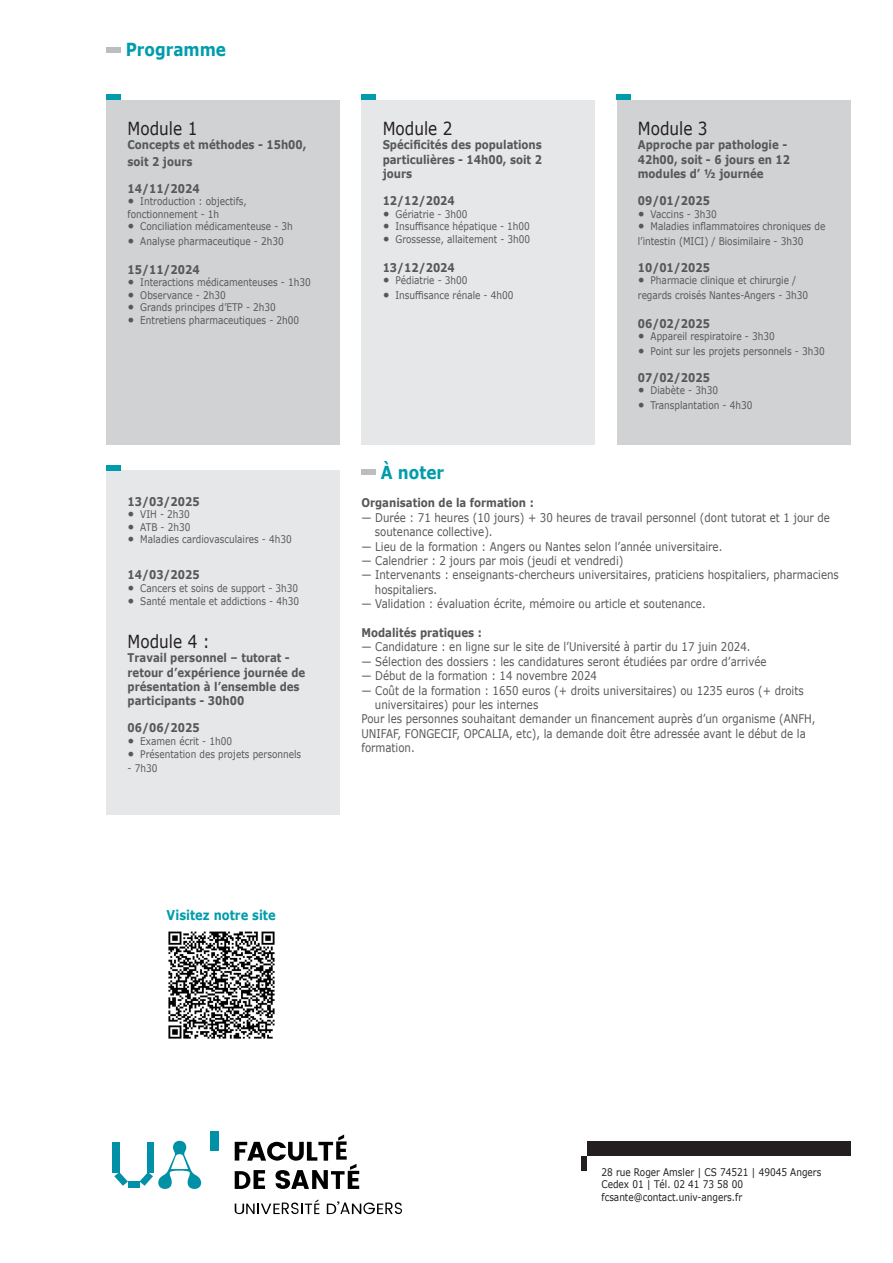
<style>
.page{position:relative;width:893px;height:1263px;background:#fff}
.page>*{position:absolute;margin:0;border:0;box-sizing:border-box;transform-origin:0 0}
.t1{font:18px "Verdana";color:#231f20;scale:.85 1}
.t2{font:700 18px "Verdana";color:#009cac;scale:.85 1}
.t3{font:700 13.5px "Verdana";color:#009cac;scale:.85 1}
.t4{font:12px/14.4px "Verdana";color:#57585a;scale:.85 1}
.t5{font:700 12px/14.4px "Verdana";color:#57585a;scale:.85 1}
.t6{font:10.5px/14.4px "Verdana";color:#57585a;scale:.85 1}
.t7{font:10.5px/12.6px "Verdana";color:#231f20;scale:.85 1}
.s1{font-family:"Minion Pro";font-size:18px}
</style>
<div class="page">
<div style="left:581px;top:1156px;width:6px;height:14px;background:#231f20"></div>
<div style="left:587px;top:1142px;width:263px;height:14px;background:#231f20"></div>
<div style="left:106px;top:47px;width:14px;height:6px;background:#bcbdc0"></div>
<div style="left:361px;top:469px;width:15px;height:6px;background:#bcbdc0"></div>
<div style="left:106px;top:100px;width:234px;height:345px;background:#d1d2d4"></div>
<div style="left:106px;top:94px;width:14px;height:6px;background:#009cac"></div>
<div style="left:106px;top:470px;width:234px;height:345px;background:#e6e7e9"></div>
<div style="left:106px;top:465px;width:14px;height:5px;background:#009cac"></div>
<div style="left:361px;top:100px;width:234px;height:345px;background:#e6e7e9"></div>
<div style="left:361px;top:94px;width:15px;height:6px;background:#009cac"></div>
<div style="left:617px;top:100px;width:233px;height:345px;background:#d1d2d4"></div>
<div style="left:617px;top:94px;width:14px;height:6px;background:#009cac"></div>
<img style="left:168px;top:931px;width:107px;height:108px">
<div style="left:128px;top:1181px;width:11px;height:7px;background:#0091a7"></div>
<svg style="left:114px;top:1172px;width:14px;height:14px"></svg>
<div style="left:112px;top:1142px;width:8px;height:30px;background:#0091a7"></div>
<svg style="left:139px;top:1141px;width:62px;height:48px"></svg>
<div style="left:148px;top:1142px;width:6px;height:30px;background:#0091a7"></div>
<div style="left:211px;top:1131px;width:8px;height:20px;background:#0091a7"></div>
<svg style="left:235px;top:1199px;width:84px;height:15px"></svg>
<svg style="left:327px;top:1201px;width:75px;height:13px"></svg>
<svg style="left:235px;top:1134px;width:124px;height:55px"></svg>
<h1 class="t2" style="left:126px;top:37px;width:120px">Programme</h1>
<p class="t1" style="left:128px;top:116px;width:84px">Module 1</p>
<p class="t5" style="left:128px;top:137px;width:212px;line-height:16.2px">Concepts et méthodes - 15h00, soit 2 jours</p>
<p class="t5" style="left:128px;top:181px;width:86px">14/11/2024</p>
<p class="t6" style="left:128px;top:195px;width:142px;line-height:12.6px"><span class="s1">•</span> Introduction : objectifs, fonctionnement - 1h</p>
<p class="t6" style="left:128px;top:219px;width:196px"><span class="s1">•</span> Conciliation médicamenteuse - 3h</p>
<p class="t6" style="left:128px;top:234px;width:185px"><span class="s1">•</span> Analyse pharmaceutique - 2h30</p>
<p class="t5" style="left:128px;top:262px;width:86px">15/11/2024</p>
<p class="t6" style="left:128px;top:275px;width:217px"><span class="s1">•</span> Interactions médicamenteuses - 1h30</p>
<p class="t6" style="left:128px;top:288px;width:117px"><span class="s1">•</span> Observance - 2h30</p>
<p class="t6" style="left:128px;top:300px;width:176px"><span class="s1">•</span> Grands principes d’ETP - 2h30</p>
<p class="t6" style="left:128px;top:313px;width:203px"><span class="s1">•</span> Entretiens pharmaceutiques - 2h00</p>
<p class="t5" style="left:128px;top:494px;width:86px">13/03/2025</p>
<p class="t6" style="left:128px;top:507px;width:75px"><span class="s1">•</span> VIH - 2h30</p>
<p class="t6" style="left:128px;top:520px;width:76px"><span class="s1">•</span> ATB - 2h30</p>
<p class="t6" style="left:128px;top:532px;width:195px"><span class="s1">•</span> Maladies cardiovasculaires - 4h30</p>
<p class="t5" style="left:128px;top:567px;width:86px">14/03/2025</p>
<p class="t6" style="left:128px;top:581px;width:202px"><span class="s1">•</span> Cancers et soins de support - 3h30</p>
<p class="t6" style="left:128px;top:593px;width:203px"><span class="s1">•</span> Santé mentale et addictions - 4h30</p>
<p class="t1" style="left:128px;top:629px;width:98px">Module 4 :</p>
<p class="t5" style="left:128px;top:650px;width:211px">Travail personnel – tutorat - retour d’expérience journée de présentation à l’ensemble des participants - 30h00</p>
<p class="t5" style="left:128px;top:720px;width:86px">06/06/2025</p>
<p class="t6" style="left:128px;top:734px;width:125px"><span class="s1">•</span> Examen écrit - 1h00</p>
<p class="t6" style="left:128px;top:746px;width:206px"><span class="s1">•</span> Présentation des projets personnels</p>
<p class="t6" style="left:128px;top:761px;width:37px">- 7h30</p>
<p class="t1" style="left:383px;top:116px;width:84px">Module 2</p>
<p class="t5" style="left:383px;top:138px;width:189px;text-align:justify">Spécificités des populations particulières - 14h00, soit 2 jours</p>
<p class="t5" style="left:383px;top:193px;width:86px">12/12/2024</p>
<p class="t6" style="left:383px;top:207px;width:101px"><span class="s1">•</span> Gériatrie - 3h00</p>
<p class="t6" style="left:383px;top:219px;width:175px"><span class="s1">•</span> Insuffisance hépatique - 1h00</p>
<p class="t6" style="left:383px;top:232px;width:175px"><span class="s1">•</span> Grossesse, allaitement - 3h00</p>
<p class="t5" style="left:383px;top:260px;width:86px">13/12/2024</p>
<p class="t6" style="left:383px;top:273px;width:101px"><span class="s1">•</span> Pédiatrie - 3h00</p>
<p class="t6" style="left:383px;top:288px;width:155px"><span class="s1">•</span> Insuffisance rénale - 4h00</p>
<p class="t1" style="left:638px;top:116px;width:84px">Module 3</p>
<p class="t5" style="left:638px;top:138px;width:181px">Approche par pathologie -<br>42h00, soit - 6 jours en 12 modules d’ ½ journée</p>
<p class="t5" style="left:638px;top:193px;width:86px">09/01/2025</p>
<p class="t6" style="left:638px;top:207px;width:94px"><span class="s1">•</span> Vaccins - 3h30</p>
<p class="t6" style="left:638px;top:219px;width:222px"><span class="s1">•</span> Maladies inflammatoires chroniques de l’intestin (MICI) / Biosimilaire - 3h30</p>
<p class="t5" style="left:638px;top:260px;width:86px">10/01/2025</p>
<p class="t6" style="left:638px;top:273px;width:202px"><span class="s1">•</span> Pharmacie clinique et chirurgie / regards croisés Nantes-Angers - 3h30</p>
<p class="t5" style="left:638px;top:316px;width:86px">06/02/2025</p>
<p class="t6" style="left:638px;top:329px;width:162px"><span class="s1">•</span> Appareil respiratoire - 3h30</p>
<p class="t6" style="left:638px;top:343px;width:221px"><span class="s1">•</span> Point sur les projets personnels - 3h30</p>
<p class="t5" style="left:638px;top:370px;width:86px">07/02/2025</p>
<p class="t6" style="left:638px;top:383px;width:96px"><span class="s1">•</span> Diabète - 3h30</p>
<p class="t6" style="left:638px;top:397px;width:136px"><span class="s1">•</span> Transplantation - 4h30</p>
<p class="t2" style="left:381px;top:459px;width:76px">À noter</p>
<p class="t5" style="left:361px;top:495px;width:204px">Organisation de la formation :</p>
<p class="t4" style="left:375px;top:510px;width:537px;text-indent:-14px">— Durée : 71 heures (10 jours) + 30 heures de travail personnel (dont tutorat et 1 jour de soutenance collective).</p>
<p class="t4" style="left:361px;top:539px;width:426px">— Lieu de la formation : Angers ou Nantes selon l’année universitaire.</p>
<p class="t4" style="left:361px;top:553px;width:310px">— Calendrier : 2 jours par mois (jeudi et vendredi)</p>
<p class="t4" style="left:375px;top:568px;width:547px;text-indent:-14px">— Intervenants : enseignants-chercheurs universitaires, praticiens hospitaliers, pharmaciens hospitaliers.</p>
<p class="t4" style="left:361px;top:596px;width:406px">— Validation : évaluation écrite, mémoire ou article et soutenance.</p>
<p class="t5" style="left:361px;top:625px;width:143px">Modalités pratiques :</p>
<p class="t4" style="left:361px;top:640px;width:459px">— Candidature : en ligne sur le site de l’Université à partir du 17 juin 2024.</p>
<p class="t4" style="left:361px;top:654px;width:478px">— Sélection des dossiers : les candidatures seront étudiées par ordre d’arrivée</p>
<p class="t4" style="left:361px;top:668px;width:279px">— Début de la formation : 14 novembre 2024</p>
<p class="t4" style="left:375px;top:683px;width:506px;text-indent:-14px">— Coût de la formation : 1650 euros (+ droits universitaires) ou 1235 euros (+ droits universitaires) pour les internes</p>
<p class="t4" style="left:361px;top:712px;width:536px">Pour les personnes souhaitant demander un financement auprès d’un organisme (ANFH,<br>UNIFAF, FONGECIF, OPCALIA, etc), la demande doit être adressée avant le début de la formation.</p>
<p class="t3" style="left:167px;top:905px;width:130px">Visitez notre site</p>
<p class="t7" style="left:601px;top:1165px;width:260px">28 rue Roger Amsler | CS 74521 | 49045 Angers<br>Cedex 01 | Tél. 02 41 73 58 00</p>
<p class="t7" style="left:601px;top:1191px;width:167px">fcsante@contact.univ-angers.fr</p>
</div>
